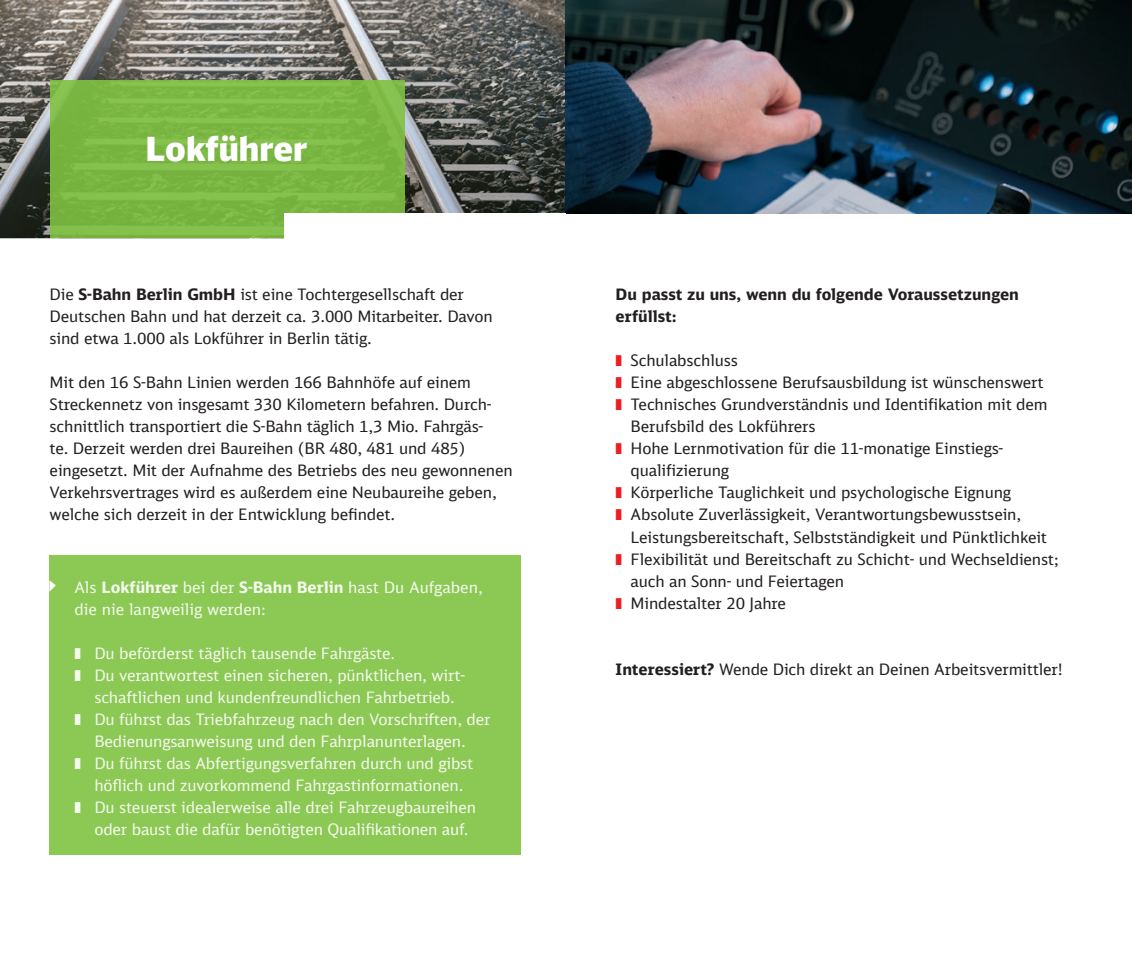
<style>
.page{position:relative;width:1132px;height:968px;background:#fff}
.page>*{position:absolute;margin:0;border:0;box-sizing:border-box;transform-origin:0 0}
.t1{font:900 33.25px "DB Head";color:#fff}
.t2{font:15.75px/22.1px "DB Sans";letter-spacing:-.01em;color:#231f20}
.t3{font:15.75px/22.1px "DB Sans";letter-spacing:-.01em;color:#fff}
.t4{font:700 15.75px/22.1px "DB Sans";color:#231f20}
.s1{font-weight:700}
.s2{color:#ee1d23}
</style>
<div class="page">
<img style="left:0;top:0;width:566px;height:238px">
<img style="left:566px;top:0;width:565px;height:213px">
<div style="left:50px;top:555px;width:471px;height:299px;background:#8cc854"></div>
<svg style="left:49px;top:580px;width:7px;height:11px"></svg>
<div style="left:50px;top:80px;width:354px;height:158px;background:#7ab642"></div>
<div style="left:284px;top:213px;width:282px;height:35px;background:#fff"></div>
<h1 class="t1" style="left:145px;top:127px;width:163px">Lokführer</h1>
<p class="t2" style="left:50px;top:282px;width:444px">Die <span class="s1">S-Bahn Berlin GmbH</span> ist eine Tochtergesellschaft der<br>Deutschen Bahn und hat derzeit ca. 3.000 Mitarbeiter. Davon sind etwa 1.000 als Lokführer in Berlin tätig.</p>
<p class="t2" style="left:50px;top:371px;width:464px">Mit den 16 S-Bahn Linien werden 166 Bahnhöfe auf einem Streckennetz von insgesamt 330 Kilometern befahren. Durch&shy;schnittlich transportiert die S-Bahn täglich 1,3 Mio. Fahrgäs-<br>te. Derzeit werden drei Baureihen (BR 480, 481 und 485) eingesetzt. Mit der Aufnahme des Betriebs des neu gewonnenen Verkehrsvertrages wird es außerdem eine Neubaureihe geben, welche sich derzeit in der Entwicklung befindet.</p>
<p class="t3" style="left:74px;top:575px;width:409px">Als <span class="s1">Lokführer</span> bei der <span class="s1">S-Bahn Berlin</span> hast Du Aufgaben, die nie langweilig werden:</p>
<p class="t3" style="left:74px;top:641px;width:322px">❚ Du beförderst täglich tausende Fahrgäste.</p>
<p class="t3" style="left:74px;top:663px;width:392px">❚ Du verantwortest einen sicheren, pünktlichen, wirt-</p>
<p class="t3" style="left:94px;top:685px;width:362px">schaftlichen und kundenfreundlichen Fahrbetrieb.</p>
<p class="t3" style="left:74px;top:707px;width:417px">❚ Du führst das Triebfahrzeug nach den Vorschriften, der</p>
<p class="t3" style="left:94px;top:730px;width:373px">Bedienungsanweisung und den Fahrplanunterlagen.</p>
<p class="t3" style="left:74px;top:752px;width:400px">❚ Du führst das Abfertigungsverfahren durch und gibst</p>
<p class="t3" style="left:94px;top:774px;width:370px">höflich und zuvorkommend Fahrgastinformationen.</p>
<p class="t3" style="left:74px;top:796px;width:403px">❚ Du steuerst idealerweise alle drei Fahrzeugbaureihen</p>
<p class="t3" style="left:94px;top:818px;width:375px">oder baust die dafür benötigten Qualifikationen auf.</p>
<p class="t4" style="left:615px;top:282px;width:404px">Du passt zu uns, wenn du folgende Voraussetzungen erfüllst:</p>
<p class="t2" style="left:615px;top:349px;width:124px"><span class="s2">❚</span> Schulabschluss</p>
<p class="t2" style="left:615px;top:371px;width:429px"><span class="s2">❚</span> Eine abgeschlossene Berufsausbildung ist wünschenswert</p>
<p class="t2" style="left:615px;top:393px;width:433px"><span class="s2">❚</span> Technisches Grundverständnis und Identifikation mit dem</p>
<p class="t2" style="left:630px;top:415px;width:186px">Berufsbild des Lokführers</p>
<p class="t2" style="left:615px;top:437px;width:389px"><span class="s2">❚</span> Hohe Lernmotivation für die 11-monatige Einstiegs-</p>
<p class="t2" style="left:630px;top:459px;width:100px">qualifizierung</p>
<p class="t2" style="left:615px;top:481px;width:397px"><span class="s2">❚</span> Körperliche Tauglichkeit und psychologische Eignung</p>
<p class="t2" style="left:615px;top:503px;width:407px"><span class="s2">❚</span> Absolute Zuverlässigkeit, Verantwortungsbewusstsein,</p>
<p class="t2" style="left:630px;top:525px;width:418px">Leistungsbereitschaft, Selbstständigkeit und Pünktlichkeit</p>
<p class="t2" style="left:615px;top:547px;width:444px"><span class="s2">❚</span> Flexibilität und Bereitschaft zu Schicht- und Wechseldienst;</p>
<p class="t2" style="left:630px;top:569px;width:215px">auch an Sonn- und Feiertagen</p>
<p class="t2" style="left:615px;top:591px;width:172px"><span class="s2">❚</span> Mindestalter 20 Jahre</p>
<p class="t2" style="left:615px;top:657px;width:448px"><span class="s1">Interessiert?</span> Wende Dich direkt an Deinen Arbeitsvermittler!</p>
</div>
